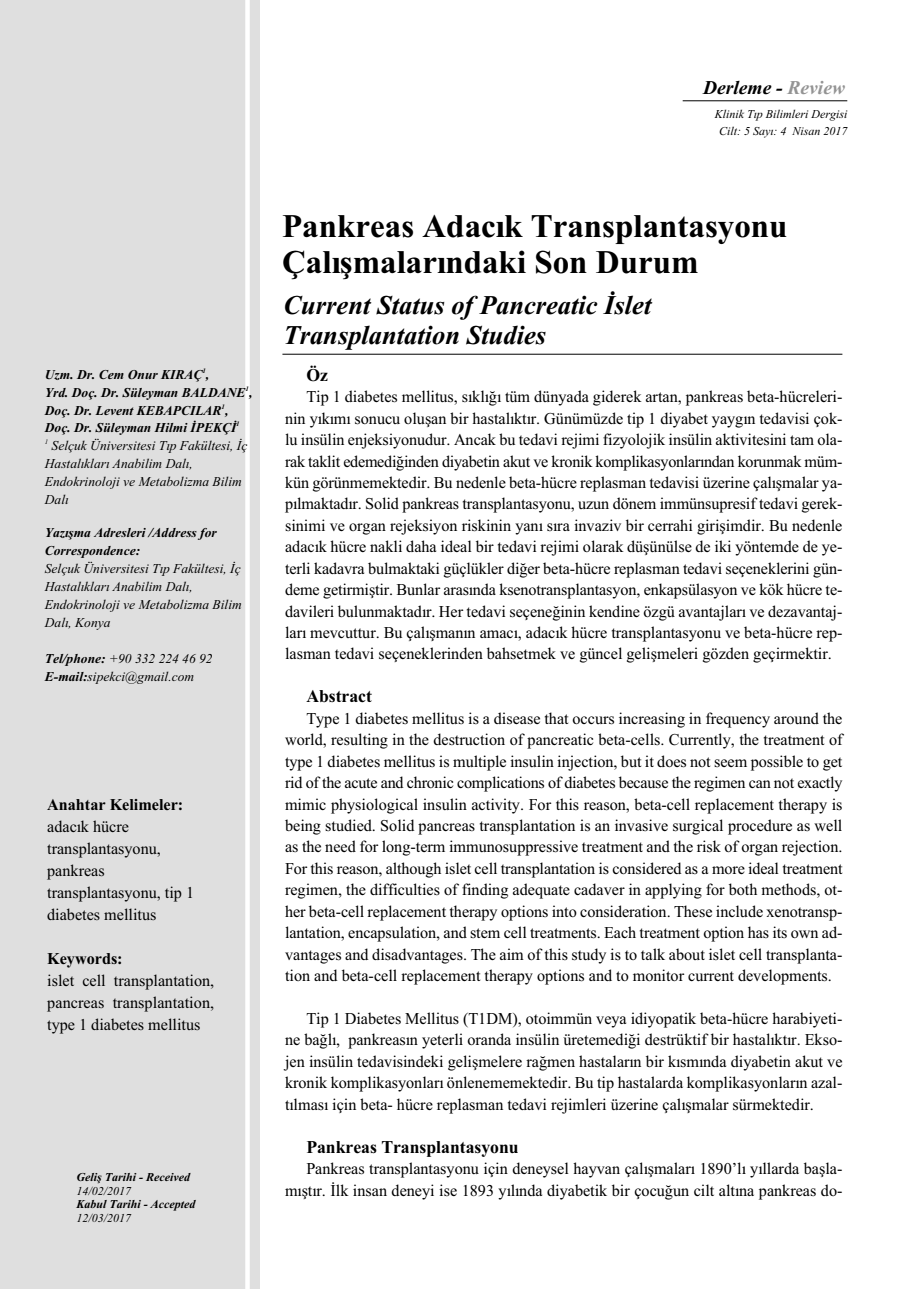
<style>
.page{position:relative;width:919px;height:1289px;background:#fff}
.page>*{position:absolute;margin:0;border:0;box-sizing:border-box;transform-origin:0 0}
.t1{font:700 33px/36px "Times New Roman";color:#000}
.t2{font:italic 700 27px/30px "Times New Roman";color:#000}
.t3{font:italic 700 19.5px "Times New Roman";color:#000}
.t4{font:700 18px "Times New Roman";color:#000}
.t5{font:16.5px/21.5px "Times New Roman";color:#000;text-align:justify}
.t6{font:700 16.5px "Times New Roman";color:#000}
.t7{font:italic 700 13.5px/18px "Times New Roman";color:#000}
.t8{font:italic 13.5px/18px "Times New Roman";color:#000}
.t9{font:italic 12px/16.6px "Times New Roman";color:#000;text-align:center}
.t10{font:italic 700 12px "Times New Roman";color:#000}
.s1{font-weight:400}
.s2{font-weight:700}
.s3{color:#949494}
</style>
<div class="page">
<div style="left:0;top:0;width:260px;height:1288px;background:#dfdfdf"></div>
<hr style="left:282px;top:354px;width:560px;height:1px;background:#000">
<hr style="left:682px;top:100px;width:165px;height:1px;background:#000">
<div style="left:245px;top:0;width:5px;height:1288px;background:#fff"></div>
<p class="t7" style="left:45px;top:366px;width:209px">Uzm. Dr. Cem Onur KIRAÇ<sup>1</sup>,<br>Yrd. Doç. Dr. Süleyman BALDANE<sup>1</sup>,<br>Doç. Dr. Levent KEBAPCILAR<sup>1</sup>,<br>Doç. Dr. Süleyman Hilmi İPEKÇİ<sup>1<br></sup><sup>1</sup> <span class="s1">Selçuk Üniversitesi Tıp Fakültesi, İç<br>Hastalıkları Anabilim Dalı,<br>Endokrinoloji ve Metabolizma Bilim<br>Dalı</span></p>
<p class="t7" style="left:45px;top:525px;width:173px">Yazışma Adresleri /Address for<br>Correspondence:</p>
<p class="t8" style="left:45px;top:561px;width:198px">Selçuk Üniversitesi Tıp Fakültesi, İç<br>Hastalıkları Anabilim Dalı,<br>Endokrinoloji ve Metabolizma Bilim<br>Dalı, Konya</p>
<p class="t8" style="left:45px;top:650px;width:169px"><span class="s2">Tel/phone:</span> +90 332 224 46 92<br><span class="s2">E-mail:</span>sipekci@gmail.com</p>
<p class="t6" style="left:47px;top:799px;width:138px">Anahtar Kelimeler:</p>
<p class="t5" style="left:47px;top:817px;width:148px;line-height:21.9px;text-align:left">adacık hücre transplantasyonu, pankreas transplantasyonu, tip 1 diabetes mellitus</p>
<p class="t6" style="left:47px;top:952px;width:77px">Keywords:</p>
<p class="t5" style="left:47px;top:970px;width:169px;line-height:21.9px">islet cell transplantation, pancreas transplantation, type 1 diabetes mellitus</p>
<p class="t10" style="left:77px;top:1173px;width:115px">Geliş Tarihi - Received</p>
<p class="t9" style="left:77px;top:1183px;width:56px">14/02/2017</p>
<p class="t10" style="left:77px;top:1200px;width:121px">Kabul Tarihi - Accepted</p>
<p class="t9" style="left:77px;top:1210px;width:56px">12/03/2017</p>
<p class="t3" style="left:703px;top:81px;width:143px">Derleme - <span class="s3">Review</span></p>
<p class="t9" style="left:714px;top:107px;width:134px">Klinik Tıp Bilimleri Dergisi<br>Cilt: 5 Sayı: 4 Nisan 2017</p>
<h1 class="t1" style="left:282px;top:211px;width:507px">Pankreas Adacık Transplantasyonu<br>Çalışmalarındaki Son Durum</h1>
<h2 class="t2" style="left:283px;top:292px;width:369px">Current Status of Pancreatic İslet<br>Transplantation Studies</h2>
<p class="t4" style="left:306px;top:369px;width:23px">Öz</p>
<p class="t5" style="left:285px;top:387px;width:559px;text-indent:21px">Tip 1 diabetes mellitus, sıklığı tüm dünyada giderek artan, pankreas beta-hücreleri&shy;nin yıkımı sonucu oluşan bir hastalıktır. Günümüzde tip 1 diyabet yaygın tedavisi çok&shy;lu insülin enjeksiyonudur. Ancak bu tedavi rejimi fizyolojik insülin aktivitesini tam ola&shy;rak taklit edemediğinden diyabetin akut ve kronik komplikasyonlarından korunmak müm&shy;kün görünmemektedir. Bu nedenle beta-hücre replasman tedavisi üzerine çalışmalar ya&shy;pılmaktadır. Solid pankreas transplantasyonu, uzun dönem immünsupresif tedavi gerek&shy;sinimi ve organ rejeksiyon riskinin yanı sıra invaziv bir cerrahi girişimdir. Bu nedenle adacık hücre nakli daha ideal bir tedavi rejimi olarak düşünülse de iki yöntemde de ye&shy;terli kadavra bulmaktaki güçlükler diğer beta-hücre replasman tedavi seçeneklerini gün&shy;deme getirmiştir. Bunlar arasında ksenotransplantasyon, enkapsülasyon ve kök hücre te&shy;davileri bulunmaktadır. Her tedavi seçeneğinin kendine özgü avantajları ve dezavantaj&shy;ları mevcuttur. Bu çalışmanın amacı, adacık hücre transplantasyonu ve beta-hücre rep&shy;lasman tedavi seçeneklerinden bahsetmek ve güncel gelişmeleri gözden geçirmektir.</p>
<p class="t4" style="left:306px;top:690px;width:67px">Abstract</p>
<p class="t5" style="left:285px;top:709px;width:559px;text-indent:21px">Type 1 diabetes mellitus is a disease that occurs increasing in frequency around the world, resulting in the destruction of pancreatic beta-cells. Currently, the treatment of type 1 diabetes mellitus is multiple insulin injection, but it does not seem possible to get rid of the acute and chronic complications of diabetes because the regimen can not exactly mimic physiological insulin activity. For this reason, beta-cell replacement therapy is being studied. Solid pancreas transplantation is an invasive surgical procedure as well as the need for long-term immunosuppressive treatment and the risk of organ rejection.<br>For this reason, although islet cell transplantation is considered as a more ideal treatment regimen, the difficulties of finding adequate cadaver in applying for both methods, ot&shy;her beta-cell replacement therapy options into consideration. These include xenotransp&shy;lantation, encapsulation, and stem cell treatments. Each treatment option has its own ad&shy;vantages and disadvantages. The aim of this study is to talk about islet cell transplanta&shy;tion and beta-cell replacement therapy options and to monitor current developments.</p>
<p class="t5" style="left:285px;top:1009px;width:559px;text-indent:21px">Tip 1 Diabetes Mellitus (T1DM), otoimmün veya idiyopatik beta-hücre harabiyeti&shy;ne bağlı, pankreasın yeterli oranda insülin üretemediği destrüktif bir hastalıktır. Ekso&shy;jen insülin tedavisindeki gelişmelere rağmen hastaların bir kısmında diyabetin akut ve kronik komplikasyonları önlenememektedir. Bu tip hastalarda komplikasyonların azal&shy;tılması için beta- hücre replasman tedavi rejimleri üzerine çalışmalar sürmektedir.</p>
<p class="t4" style="left:306px;top:1140px;width:214px">Pankreas Transplantasyonu</p>
<p class="t5" style="left:285px;top:1159px;width:559px;line-height:21.9px;text-align:right">Pankreas transplantasyonu için deneysel hayvan çalışmaları 1890’lı yıllarda başla&shy;mıştır. İlk insan deneyi ise 1893 yılında diyabetik bir çocuğun cilt altına pankreas do-</p>
</div>
